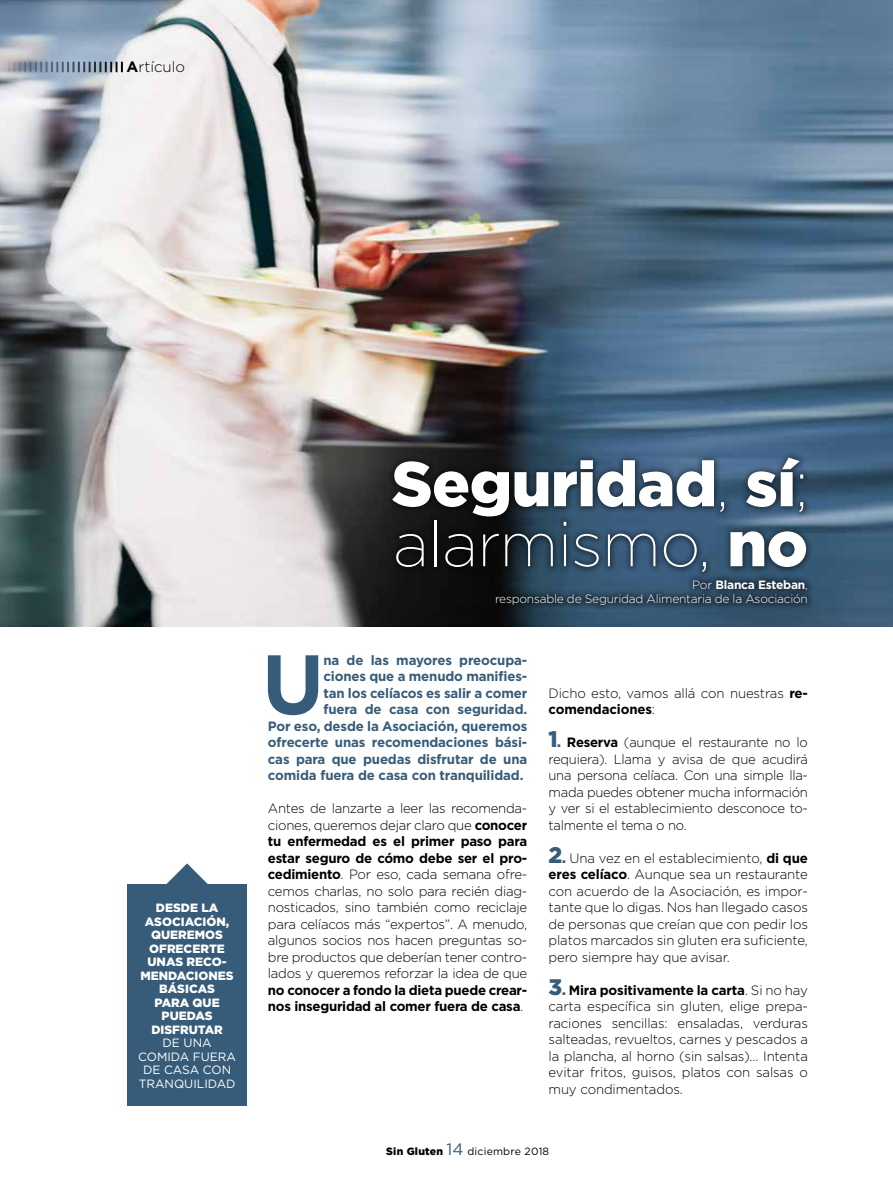
<style>
.page{position:relative;width:893px;height:1191px;background:#fff}
.page>*{position:absolute;margin:0;border:0;box-sizing:border-box;transform-origin:0 0}
.t1{font:700 84.15px "Gotham";color:#375c79}
.t2{font:900 63px/60px "Gotham";letter-spacing:-.01em;color:#fff}
.t3{font:300 15px "Gotham";color:#000}
.t4{font:300 13.5px/16.5px "Gotham";letter-spacing:-.02em;color:#000;text-align:justify}
.t5{font:700 13.5px/16.5px "Gotham";letter-spacing:-.01em;color:#375c79;text-align:right}
.t6{font:700 13.5px/16.5px "Gotham";letter-spacing:-.02em;color:#000}
.t7{font:900 12px/13.5px "Gotham";color:#fff;text-align:center}
.t8{font:300 12px/14.4px "Gotham";letter-spacing:-.02em;color:#fff;text-align:right}
.t9{font:12px/13.5px "Gotham";color:#fff;text-align:center}
.t10{font:10.5px "Gotham";letter-spacing:.02em;color:#000}
.s1{font-weight:700}
.s2{font-weight:200}
.s3{font-weight:300}
.s4{font-weight:900;font-size:22.5px;color:#375c79}
.s5{font-weight:900;color:#375c79}
.s6{font-weight:900}
.s7{font-size:16.5px;color:#375c79}
</style>
<div class="page">
<img style="left:0;top:0;width:893px;height:626px">
<svg style="left:3px;top:62px;width:120px;height:10px"></svg>
<svg style="left:165px;top:863px;width:45px;height:22px"></svg>
<div style="left:128px;top:885px;width:119px;height:221px;background:#375c79"></div>
<div style="left:385px;top:450px;width:428px;height:129px;background:#000;opacity:.5"></div>
<div style="left:489px;top:572px;width:325px;height:41px;background:#000;opacity:.5"></div>
<p class="t3" style="left:126px;top:57px;width:60px"><span class="s1">A</span>rtículo</p>
<p class="t7" style="left:140px;top:901px;width:93px">DESDE LA<br>ASOCIACIÓN,<br>QUEREMOS<br>OFRECERTE<br>UNAS RECO-<br>MENDACIONES<br>BÁSICAS<br>PARA QUE<br>PUEDAS<br>DISFRUTAR</p>
<p class="t9" style="left:138px;top:1036px;width:99px">DE UNA<br>COMIDA FUERA<br>DE CASA CON<br>TRANQUILIDAD</p>
<h2 class="t2" style="left:392px;top:453px;width:418px">SEGURIDAD<span class="s2">,</span> SÍ<span class="s2">; alarmismo,</span> NO</h2>
<p class="t8" style="left:495px;top:577px;width:314px">Por <span class="s1">Blanca Esteban</span>,<br>responsable de Seguridad Alimentaria de la Asociación</p>
<p class="t5" style="left:268px;top:651px;width:261px">na de las mayores preocupa-<br>ciones que a menudo manifies-<br>tan los celíacos es salir a comer<br>fuera de casa con seguridad.<br>Por eso, desde la Asociación, queremos ofrecerte unas recomendaciones bási&shy;cas para que puedas disfrutar de una comida fuera de casa con tranquilidad.</p>
<p class="t4" style="left:268px;top:800px;width:261px">Antes de lanzarte a leer las recomenda&shy;ciones, queremos dejar claro que <span class="s1">conocer tu enfermedad es el primer paso para estar seguro de cómo debe ser el pro&shy;cedimiento</span>. Por eso, cada semana ofre&shy;cemos charlas, no solo para recién diag&shy;nosticados, sino también como reciclaje para celíacos más “expertos”. A menudo, algunos socios nos hacen preguntas so&shy;bre productos que deberían tener contro&shy;lados y queremos reforzar la idea de que</p>
<p class="t6" style="left:268px;top:981px;width:261px">no conocer a fondo la dieta puede crear&shy;nos inseguridad al comer fuera de casa<span class="s3">.</span></p>
<h1 class="t1" style="left:262px;top:628px;width:64px">U</h1>
<p class="t4" style="left:549px;top:684px;width:261px">Dicho esto, vamos allá con nuestras <span class="s1">re&shy;comendaciones</span>:</p>
<p class="t4" style="left:549px;top:734px;width:261px"><span class="s4">1</span><span class="s5">.</span> <span class="s1">Reserva</span> (aunque el restaurante no lo requiera). Llama y avisa de que acudirá una persona celíaca. Con una simple lla&shy;mada puedes obtener mucha información y ver si el establecimiento desconoce to&shy;talmente el tema o no.</p>
<p class="t4" style="left:549px;top:849px;width:261px"><span class="s4">2</span><span class="s5">.</span> Una vez en el establecimiento, <span class="s1">di que eres celíaco</span>. Aunque sea un restaurante con acuerdo de la Asociación, es impor&shy;tante que lo digas. Nos han llegado casos de personas que creían que con pedir los platos marcados sin gluten era suficiente, pero siempre hay que avisar.</p>
<p class="t4" style="left:548px;top:981px;width:261px"><span class="s4">3</span><span class="s5">.</span> <span class="s1">Mira positivamente la carta</span>. Si no hay carta específica sin gluten, elige prepa&shy;raciones sencillas: ensaladas, verduras salteadas, revueltos, carnes y pescados a la plancha, al horno (sin salsas)… Intenta evitar fritos, guisos, platos con salsas o muy condimentados.</p>
<p class="t10" style="left:386px;top:1144px;width:164px"><span class="s6">SIN GLUTEN</span> <span class="s7">14</span> DICIEMBRE 2018</p>
</div>
